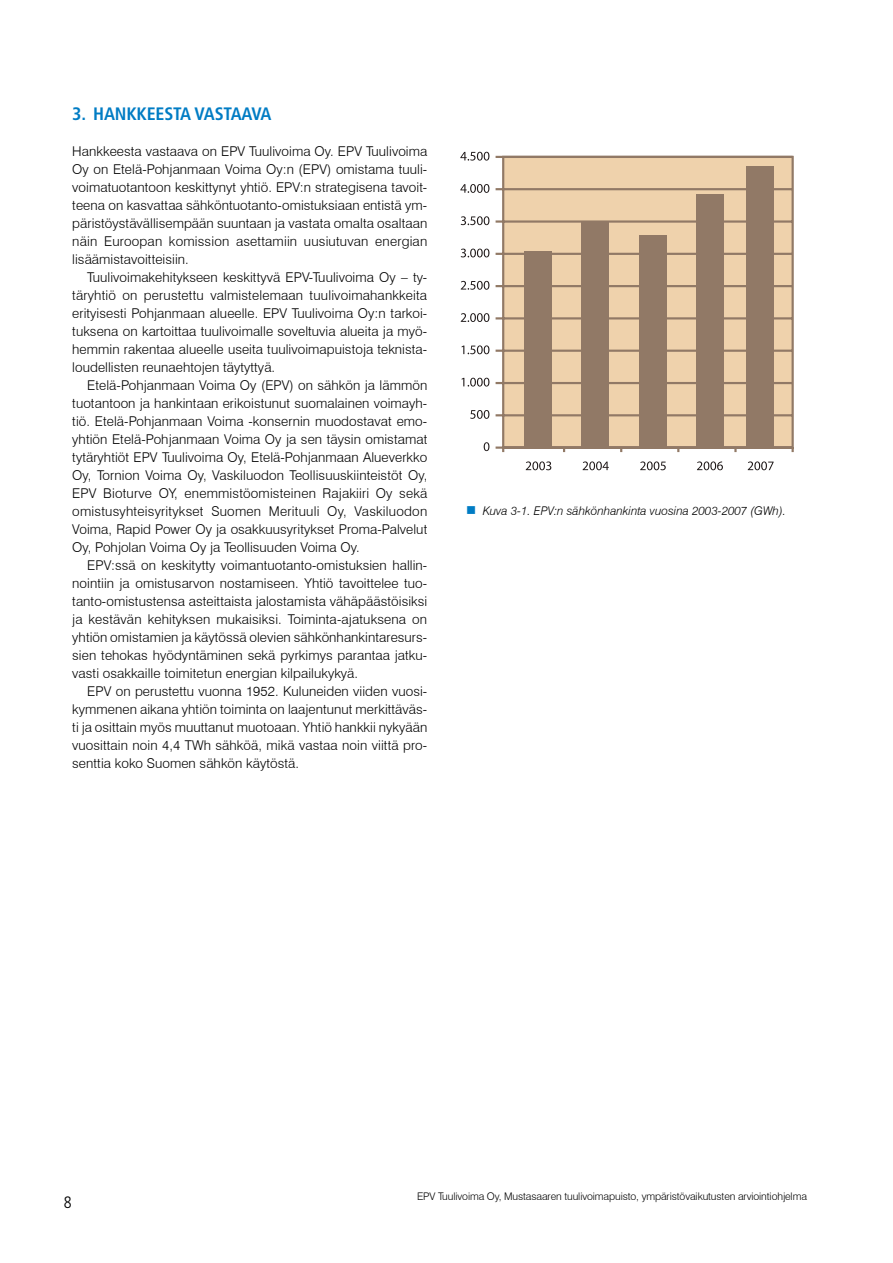
<style>
.page{position:relative;width:893px;height:1263px;background:#fff}
.page>*{position:absolute;margin:0;border:0;box-sizing:border-box;transform-origin:0 0}
.t1{font:700 condensed 18px "Frutiger";letter-spacing:-.01em;color:#007cc4}
.t2{font:300 condensed 16.5px "Frutiger";color:#000}
.t3{font:300 13.5px/18px "Swiss 721 BT";letter-spacing:.005em;color:#000;text-align:justify}
.t4{font:italic 300 12px "Swiss 721 BT";color:#000}
.t5{font:300 10.5px "Swiss 721 BT";letter-spacing:-.01em;color:#000}
</style>
<div class="page">
<svg style="left:495px;top:155px;width:299px;height:298px;background:#e5caa8"></svg>
<svg style="left:460px;top:152px;width:29px;height:9px"></svg>
<svg style="left:460px;top:184px;width:29px;height:9px"></svg>
<svg style="left:461px;top:216px;width:28px;height:9px"></svg>
<svg style="left:461px;top:249px;width:28px;height:8px"></svg>
<svg style="left:461px;top:281px;width:28px;height:9px"></svg>
<svg style="left:461px;top:313px;width:28px;height:9px"></svg>
<svg style="left:462px;top:345px;width:27px;height:9px"></svg>
<svg style="left:462px;top:378px;width:27px;height:9px"></svg>
<svg style="left:470px;top:410px;width:19px;height:9px"></svg>
<svg style="left:484px;top:442px;width:5px;height:9px"></svg>
<div style="left:696px;top:195px;width:27px;height:253px;background:#917966"></div>
<div style="left:639px;top:235px;width:27px;height:213px;background:#917966"></div>
<div style="left:582px;top:221px;width:27px;height:227px;background:#917966"></div>
<div style="left:525px;top:252px;width:27px;height:196px;background:#917966"></div>
<svg style="left:526px;top:461px;width:25px;height:9px"></svg>
<svg style="left:583px;top:461px;width:26px;height:9px"></svg>
<svg style="left:640px;top:461px;width:26px;height:9px"></svg>
<svg style="left:697px;top:461px;width:26px;height:9px"></svg>
<div style="left:747px;top:166px;width:27px;height:282px;background:#917966"></div>
<svg style="left:748px;top:461px;width:26px;height:9px"></svg>
<h1 class="t1" style="left:72px;top:103px;width:201px">3. HANKKEESTA VASTAAVA</h1>
<p class="t3" style="left:72px;top:143px;width:357px">Hankkeesta vastaava on EPV Tuulivoima Oy. EPV Tuulivoima Oy on Etelä-Pohjanmaan Voima Oy:n (EPV) omistama tuuli&shy;voimatuotantoon keskittynyt yhtiö. EPV:n strategisena tavoit&shy;teena on kasvattaa sähköntuotanto-omistuksiaan entistä ym&shy;päristöystävällisempään suuntaan ja vastata omalta osaltaan näin Euroopan komission asettamiin uusiutuvan energian lisäämistavoitteisiin.</p>
<p class="t3" style="left:72px;top:269px;width:357px;text-indent:15px">Tuulivoimakehitykseen keskittyvä EPV-Tuulivoima Oy – ty&shy;täryhtiö on perustettu valmistelemaan tuulivoimahankkeita erityisesti Pohjanmaan alueelle. EPV Tuulivoima Oy:n tarkoi&shy;tuksena on kartoittaa tuulivoimalle soveltuvia alueita ja myö&shy;hemmin rakentaa alueelle useita tuulivoimapuistoja teknista&shy;loudellisten reunaehtojen täytyttyä.</p>
<p class="t3" style="left:72px;top:377px;width:357px;text-indent:15px">Etelä-Pohjanmaan Voima Oy (EPV) on sähkön ja lämmön tuotantoon ja hankintaan erikoistunut suomalainen voimayh&shy;tiö. Etelä-Pohjanmaan Voima -konsernin muodostavat emo&shy;yhtiön Etelä-Pohjanmaan Voima Oy ja sen täysin omistamat tytäryhtiöt EPV Tuulivoima Oy, Etelä-Pohjanmaan Alueverkko Oy, Tornion Voima Oy, Vaskiluodon Teollisuuskiinteistöt Oy, EPV Bioturve OY, enemmistöomisteinen Rajakiiri Oy sekä omistusyhteisyritykset Suomen Merituuli Oy, Vaskiluodon Voima, Rapid Power Oy ja osakkuusyritykset Proma-Palvelut Oy, Pohjolan Voima Oy ja Teollisuuden Voima Oy.</p>
<p class="t3" style="left:72px;top:556px;width:357px;text-indent:15px">EPV:ssä on keskitytty voimantuotanto-omistuksien hallin&shy;nointiin ja omistusarvon nostamiseen. Yhtiö tavoittelee tuo&shy;tanto-omistustensa asteittaista jalostamista vähäpäästöisiksi ja kestävän kehityksen mukaisiksi. Toiminta-ajatuksena on yhtiön omistamien ja käytössä olevien sähkönhankintaresurs&shy;sien tehokas hyödyntäminen sekä pyrkimys parantaa jatku&shy;vasti osakkaille toimitetun energian kilpailukykyä.</p>
<p class="t3" style="left:72px;top:682px;width:357px;text-indent:15px">EPV on perustettu vuonna 1952. Kuluneiden viiden vuosi&shy;kymmenen aikana yhtiön toiminta on laajentunut merkittäväs&shy;ti ja osittain myös muuttanut muotoaan. Yhtiö hankkii nykyään vuosittain noin 4,4 TWh sähköä, mikä vastaa noin viittä pro&shy;senttia koko Suomen sähkön käytöstä.</p>
<p class="t4" style="left:483px;top:504px;width:305px">Kuva 3‑1. EPV:n sähkönhankinta vuosina 2003-2007 (GWh).</p>
<p class="t2" style="left:64px;top:1192px;width:9px">8</p>
<p class="t5" style="left:417px;top:1190px;width:391px">EPV Tuulivoima Oy, Mustasaaren tuulivoimapuisto, ympäristövaikutusten arviointiohjelma</p>
</div>
